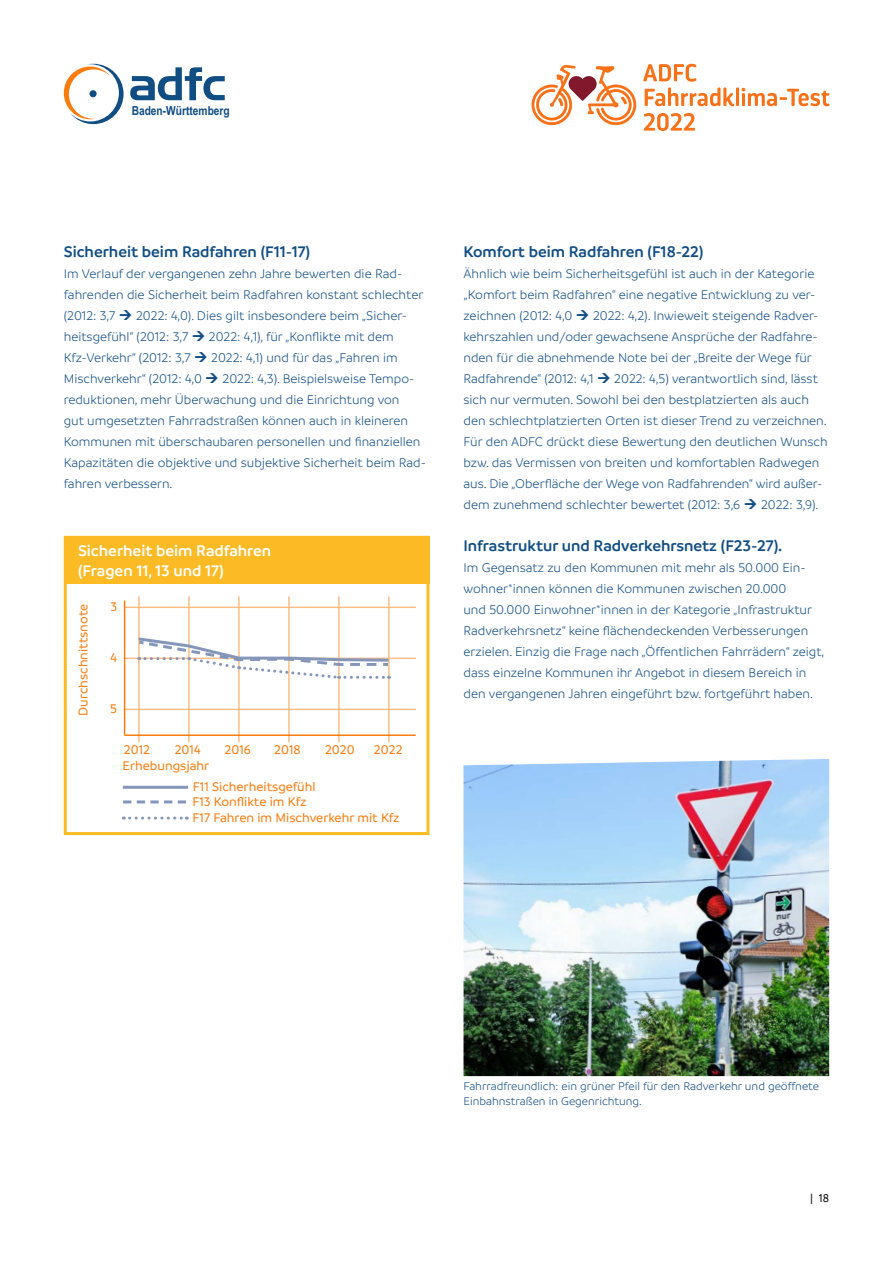
<style>
.page{position:relative;width:893px;height:1263px;background:#fff}
.page>*{position:absolute;margin:0;border:0;box-sizing:border-box;transform-origin:0 0}
.Überschrift_3_im_Fli{font:600 16.5px "Branding";color:#104d83}
.t1{font:600 16.5px/19.8px "Branding";color:#fff}
.Fließtext___Branding{font:300 13.5px/21px "Branding";color:#104d83}
.Fließtext___Branding-2{font:500 13.5px "Branding";color:#f97c0d}
.Tabelle_Spaltenbezei{font:500 13.5px "Branding";color:#f97c0d}
.t2{font:700 12.45px "Arial Narrow";color:#104d83}
.Bildunterschriften{font:300 12px/14.4px "Branding";color:#104d83}
.t3{font:500 12px "Branding";color:#000}
</style>
<div class="page">
<svg style="left:130px;top:67px;width:95px;height:33px"></svg>
<svg style="left:64px;top:64px;width:60px;height:60px"></svg>
<div style="left:90px;top:90px;width:7px;height:7px;background:#104d83;border-radius:50%"></div>
<svg style="left:643px;top:64px;width:54px;height:18px"></svg>
<svg style="left:645px;top:88px;width:89px;height:18px"></svg>
<hr style="left:736px;top:88px;width:3px;height:18px;background:#f77119">
<svg style="left:742px;top:88px;width:87px;height:18px"></svg>
<svg style="left:644px;top:113px;width:51px;height:18px"></svg>
<svg style="left:531px;top:65px;width:105px;height:61px"></svg>
<div style="left:64px;top:536px;width:365px;height:299px;border:3px solid #fcbb25"></div>
<hr style="left:138px;top:596px;width:2px;height:146px;background:#fdbd85">
<hr style="left:188px;top:596px;width:2px;height:146px;background:#fdbd85">
<hr style="left:238px;top:596px;width:2px;height:146px;background:#fdbd85">
<hr style="left:288px;top:596px;width:2px;height:146px;background:#fdbd85">
<hr style="left:388px;top:596px;width:2px;height:146px;background:#fdbd85">
<div style="left:65px;top:536px;width:364px;height:48px;background:#fcbb25"></div>
<hr style="left:124px;top:709px;width:292px;height:1px;background:#fdbd85">
<hr style="left:124px;top:658px;width:292px;height:1px;background:#fdbd85">
<hr style="left:124px;top:606px;width:292px;height:2px;background:#fdbd85">
<hr style="left:338px;top:596px;width:2px;height:146px;background:#fdbd85">
<hr style="left:124px;top:734px;width:292px;height:2px;background:#f97c0d">
<hr style="left:124px;top:600px;width:1px;height:135px;background:#f97c0d">
<hr style="left:123px;top:786px;width:65px;height:3px;background:#8497ba">
<svg style="left:123px;top:800px;width:63px;height:3px"></svg>
<svg style="left:135px;top:635px;width:257px;height:45px"></svg>
<svg style="left:130px;top:816px;width:57px;height:3px"></svg>
<img style="left:463px;top:759px;width:366px;height:317px">
<p class="t2" style="left:132px;top:104px;width:100px">Baden-Württemberg</p>
<p class="Überschrift_3_im_Fli" style="left:64px;top:243px;width:248px">Sicherheit beim Radfahren (F11-17)</p>
<p class="Fließtext___Branding" style="left:64px;top:263px;width:361px">Im Verlauf der vergangenen zehn Jahre bewerten die Rad&shy;fahrenden die Sicherheit beim Radfahren konstant schlechter (2012: 3,7</p>
<p class="Fließtext___Branding" style="left:64px;top:305px;width:345px;text-indent:72px">2022: 4,0). Dies gilt insbesondere beim „Sicher&shy;heitsgefühl“ (2012: 3,7</p>
<p class="Fließtext___Branding" style="left:209px;top:326px;width:186px">2022: 4,1), für „Konflikte mit dem</p>
<p class="Fließtext___Branding" style="left:64px;top:347px;width:128px">Kfz-Verkehr“ (2012: 3,7</p>
<p class="Fließtext___Branding" style="left:211px;top:347px;width:188px">2022: 4,1) und für das „Fahren im</p>
<p class="Fließtext___Branding" style="left:64px;top:368px;width:140px">Mischverkehr“ (2012: 4,0</p>
<p class="Fließtext___Branding" style="left:64px;top:368px;width:364px;text-indent:159px">2022: 4,3). Beispielsweise Tempo&shy;reduktionen, mehr Überwachung und die Einrichtung von<br>gut umgesetzten Fahrradstraßen können auch in kleineren Kommunen mit überschaubaren personellen und finanziellen Kapazitäten die objektive und subjektive Sicherheit beim Rad&shy;fahren verbessern.</p>
<p class="t1" style="left:78px;top:541px;width:195px">Sicherheit beim Radfahren (Fragen 11, 13 und 17)</p>
<p class="Fließtext___Branding-2" style="left:110px;top:600px;width:8px">3</p>
<p class="Fließtext___Branding-2" style="left:76px;top:716px;width:114px;rotate:-90deg">Durchschnittsnote</p>
<p class="Fließtext___Branding-2" style="left:111px;top:651px;width:8px">4</p>
<p class="Fließtext___Branding-2" style="left:110px;top:702px;width:8px">5</p>
<p class="Tabelle_Spaltenbezei" style="left:124px;top:743px;width:28px">2012</p>
<p class="Tabelle_Spaltenbezei" style="left:175px;top:743px;width:27px">2014</p>
<p class="Tabelle_Spaltenbezei" style="left:225px;top:743px;width:28px">2016</p>
<p class="Tabelle_Spaltenbezei" style="left:274px;top:743px;width:28px">2018</p>
<p class="Tabelle_Spaltenbezei" style="left:374px;top:743px;width:30px">2022</p>
<p class="Fließtext___Branding-2" style="left:123px;top:759px;width:88px">Erhebungsjahr</p>
<p class="Tabelle_Spaltenbezei" style="left:325px;top:743px;width:31px">2020</p>
<p class="Fließtext___Branding-2" style="left:193px;top:779px;width:124px">F11 Sicherheitsgefühl</p>
<p class="Fließtext___Branding-2" style="left:192px;top:794px;width:115px">F13 Konflikte im Kfz</p>
<p class="Fließtext___Branding-2" style="left:193px;top:810px;width:208px">F17 Fahren im Mischverkehr mit Kfz</p>
<p class="Überschrift_3_im_Fli" style="left:463px;top:243px;width:242px">Komfort beim Radfahren (F18-22)</p>
<p class="Fließtext___Branding" style="left:463px;top:263px;width:353px;text-align:justify">Ähnlich wie beim Sicherheitsgefühl ist auch in der Kategorie „Komfort beim Radfahren“ eine negative Entwicklung zu ver&shy;zeichnen (2012: 4,0</p>
<p class="Fließtext___Branding" style="left:463px;top:305px;width:357px;text-indent:130px">2022: 4,2). Inwieweit steigende Radver&shy;kehrszahlen und/oder gewachsene Ansprüche der Radfahre&shy;nden für die abnehmende Note bei der „Breite der Wege für Radfahrende“ (2012: 4,1</p>
<p class="Fließtext___Branding" style="left:463px;top:368px;width:366px;text-indent:151px">2022: 4,5) verantwortlich sind, lässt sich nur vermuten. Sowohl bei den bestplatzierten als auch den schlechtplatzierten Orten ist dieser Trend zu verzeichnen.<br>Für den ADFC drückt diese Bewertung den deutlichen Wunsch bzw. das Vermissen von breiten und komfortablen Radwegen aus. Die „Oberfläche der Wege von Radfahrenden“ wird außer&shy;dem zunehmend schlechter bewertet (2012: 3,6</p>
<p class="Fließtext___Branding" style="left:761px;top:494px;width:59px">2022: 3,9).</p>
<p class="Überschrift_3_im_Fli" style="left:463px;top:537px;width:320px">Infrastruktur und Radverkehrsnetz (F23-27).</p>
<p class="Fließtext___Branding" style="left:463px;top:557px;width:362px">Im Gegensatz zu den Kommunen mit mehr als 50.000 Ein&shy;wohner*innen können die Kommunen zwischen 20.000<br>und 50.000 Einwohner*innen in der Kategorie „Infrastruktur Radverkehrsnetz“ keine flächendeckenden Verbesserungen erzielen. Einzig die Frage nach „Öffentlichen Fahrrädern“ zeigt, dass einzelne Kommunen ihr Angebot in diesem Bereich in den vergangenen Jahren eingeführt bzw. fortgeführt haben.</p>
<p class="Bildunterschriften" style="left:463px;top:1079px;width:357px">Fahrradfreundlich: ein grüner Pfeil für den Radverkehr und geöffnete<br>Einbahnstraßen in Gegenrichtung.</p>
<p class="t3" style="left:810px;top:1192px;width:21px">| 18</p>
</div>
